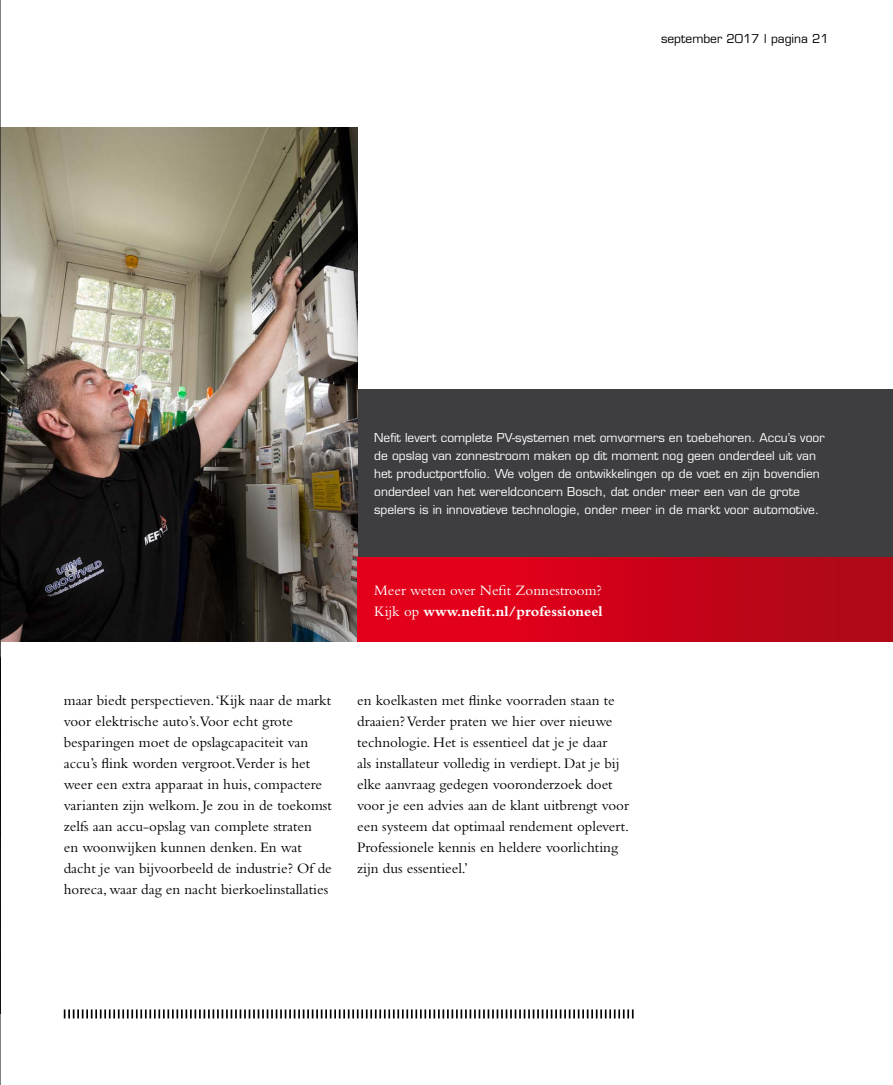
<style>
.page{position:relative;width:893px;height:1085px;background:#fff}
.page>*{position:absolute;margin:0;border:0;box-sizing:border-box;transform-origin:0 0}
.t1{font:15px/21px "Bembo";color:#000}
.t2{font:15px/21px "Bembo";color:#fff}
.t3{font:12px/18px "Eurostile";color:#fff}
.t4{font:12px "Eurostile";color:#000}
.s1{font-weight:700}
</style>
<div class="page">
<div style="left:357px;top:389px;width:536px;height:168px;background:#3e3d40"></div>
<svg style="left:64px;top:1009px;width:570px;height:9px"></svg>
<img style="left:1px;top:128px;width:356px;height:513px">
<div style="left:357px;top:557px;width:536px;height:84px;background:linear-gradient(to right,#ed001b,#ac0817)"></div>
<hr style="left:0;top:0;width:1px;height:1084px;background:#000">
<p class="t4" style="left:661px;top:31px;width:169px">september 2017 | pagina 21</p>
<p class="t3" style="left:374px;top:429px;width:452px">Nefit levert complete PV-systemen met omvormers en toebehoren. Accu’s voor de opslag van zonnestroom maken op dit moment nog geen onderdeel uit van het productportfolio. We volgen de ontwikkelingen op de voet en zijn bovendien onderdeel van het wereldconcern Bosch, dat onder meer een van de grote spelers is in innovatieve technologie, onder meer in de markt voor automotive.</p>
<p class="t2" style="left:374px;top:579px;width:230px">Meer weten over Nefit Zonnestroom?<br>Kijk op <span class="s1">www.nefit.nl/professioneel</span></p>
<p class="t1" style="left:64px;top:689px;width:270px">maar biedt perspectieven. ‘Kijk naar de markt voor elektrische auto’s.Voor echt grote besparingen moet de opslagcapaciteit van accu’s flink worden vergroot.Verder is het weer een extra apparaat in huis, compactere varianten zijn welkom. Je zou in de toekomst zelfs aan accu-opslag van complete straten<br>en woonwijken kunnen denken. En wat dacht je van bijvoorbeeld de industrie? Of de horeca, waar dag en nacht bierkoelinstallaties</p>
<p class="t1" style="left:357px;top:689px;width:273px">en koelkasten met flinke voorraden staan te draaien? Verder praten we hier over nieuwe technologie. Het is essentieel dat je je daar<br>als installateur volledig in verdiept. Dat je bij elke aanvraag gedegen vooronderzoek doet voor je een advies aan de klant uitbrengt voor een systeem dat optimaal rendement oplevert.<br>Professionele kennis en heldere voorlichting zijn dus essentieel.’</p>
</div>
